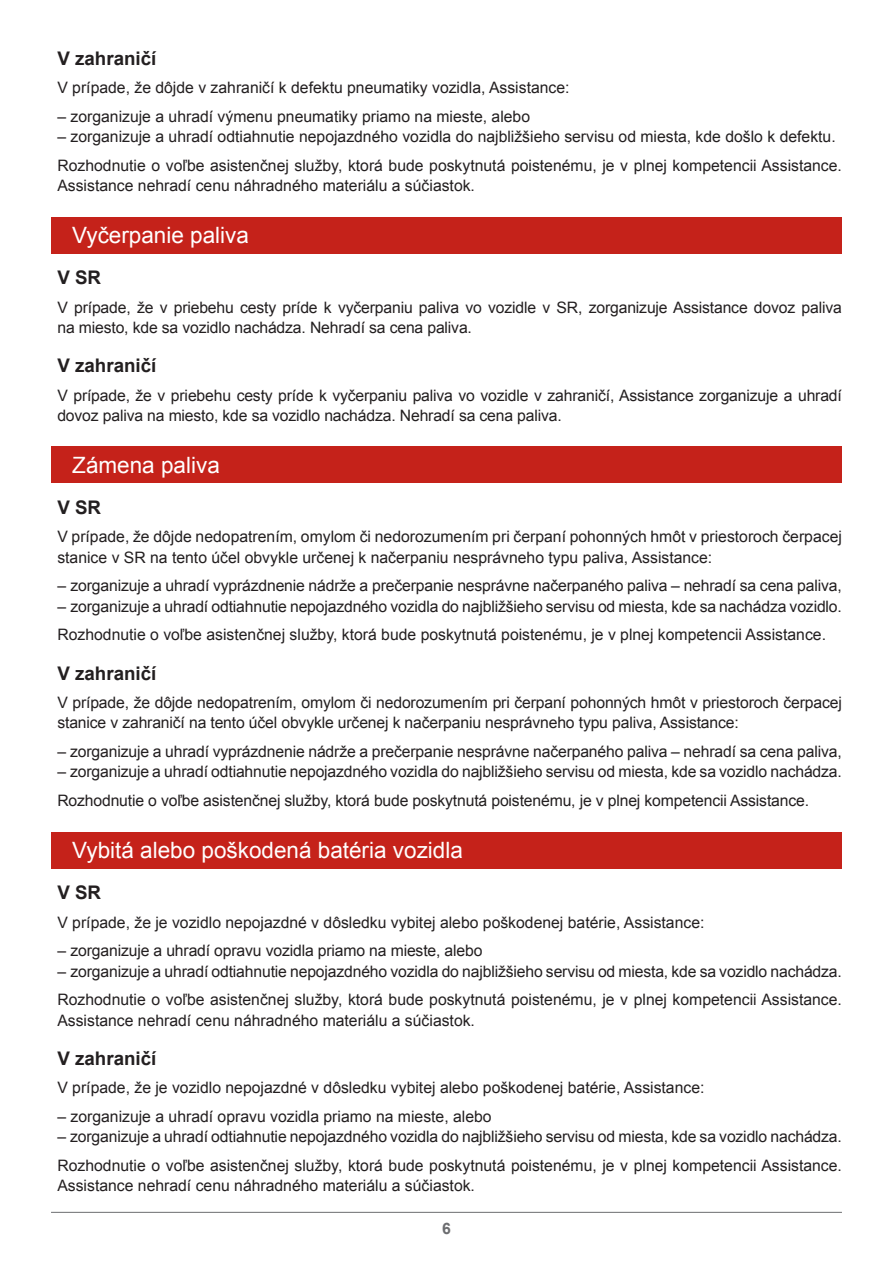
<style>
.page{position:relative;width:893px;height:1263px;background:#fff}
.page>*{position:absolute;margin:0;border:0;box-sizing:border-box;transform-origin:0 0}
.t1{font:22.5px "Arial";color:#fff}
.t2{font:700 18.75px "Arial";color:#231f20}
.t3{font:15.75px/28.8px "Arial";letter-spacing:-.01em;color:#231f20}
.t4{font:700 15.75px "Arial";color:#6c6d70}
</style>
<div class="page">
<hr style="left:51px;top:1212px;width:791px;height:1px;background:#6c6d70">
<div style="left:51px;top:217px;width:791px;height:37px;background:#c5221a"></div>
<div style="left:51px;top:446px;width:791px;height:37px;background:#c5221a"></div>
<div style="left:51px;top:832px;width:791px;height:36px;background:#c5221a"></div>
<p class="t2" style="left:57px;top:46px;width:101px">V zahraničí</p>
<p class="t3" style="left:57px;top:73px;width:514px">V prípade, že dôjde v zahraničí k defektu pneumatiky vozidla, Assistance:</p>
<p class="t3" style="left:57px;top:102px;width:474px">– zorganizuje a uhradí výmenu pneumatiky priamo na mieste, alebo</p>
<p class="t3" style="left:57px;top:122px;width:786px">– zorganizuje a uhradí odtiahnutie nepojazdného vozidla do najbližšieho servisu od miesta, kde došlo k defektu.<br>Rozhodnutie o voľbe asistenčnej služby, ktorá bude poskytnutá poistenému, je v plnej kompetencii Assistance.</p>
<p class="t3" style="left:57px;top:171px;width:419px">Assistance nehradí cenu náhradného materiálu a súčiastok.</p>
<h1 class="t1" style="left:72px;top:221px;width:178px">Vyčerpanie paliva</h1>
<p class="t2" style="left:57px;top:265px;width:45px">V SR</p>
<p class="t3" style="left:57px;top:297px;width:786px;line-height:20.2px">V prípade, že v priebehu cesty príde k vyčerpaniu paliva vo vozidle v SR, zorganizuje Assistance dovoz paliva na miesto, kde sa vozidlo nachádza. Nehradí sa cena paliva.</p>
<p class="t2" style="left:57px;top:353px;width:101px">V zahraničí</p>
<p class="t3" style="left:57px;top:385px;width:786px;line-height:20.2px">V prípade, že v priebehu cesty príde k vyčerpaniu paliva vo vozidle v zahraničí, Assistance zorganizuje a uhradí dovoz paliva na miesto, kde sa vozidlo nachádza. Nehradí sa cena paliva.</p>
<h1 class="t1" style="left:72px;top:450px;width:149px">Zámena paliva</h1>
<p class="t2" style="left:57px;top:495px;width:45px">V SR</p>
<p class="t3" style="left:57px;top:527px;width:786px;line-height:20.2px">V prípade, že dôjde nedopatrením, omylom či nedorozumením pri čerpaní pohonných hmôt v priestoroch čerpacej stanice v SR na tento účel obvykle určenej k načerpaniu nesprávneho typu paliva, Assistance:</p>
<p class="t3" style="left:57px;top:572px;width:786px">– zorganizuje a uhradí vyprázdnenie nádrže a prečerpanie nesprávne načerpaného paliva – nehradí sa cena paliva,</p>
<p class="t3" style="left:57px;top:592px;width:786px">– zorganizuje a uhradí odtiahnutie nepojazdného vozidla do najbližšieho servisu od miesta, kde sa nachádza vozidlo.<br>Rozhodnutie o voľbe asistenčnej služby, ktorá bude poskytnutá poistenému, je v plnej kompetencii Assistance.</p>
<p class="t2" style="left:57px;top:660px;width:101px">V zahraničí</p>
<p class="t3" style="left:57px;top:693px;width:786px;line-height:20.2px">V prípade, že dôjde nedopatrením, omylom či nedorozumením pri čerpaní pohonných hmôt v priestoroch čerpacej stanice v zahraničí na tento účel obvykle určenej k načerpaniu nesprávneho typu paliva, Assistance:</p>
<p class="t3" style="left:57px;top:737px;width:786px">– zorganizuje a uhradí vyprázdnenie nádrže a prečerpanie nesprávne načerpaného paliva – nehradí sa cena paliva,</p>
<p class="t3" style="left:57px;top:758px;width:786px">– zorganizuje a uhradí odtiahnutie nepojazdného vozidla do najbližšieho servisu od miesta, kde sa vozidlo nachádza.<br>Rozhodnutie o voľbe asistenčnej služby, ktorá bude poskytnutá poistenému, je v plnej kompetencii Assistance.</p>
<h1 class="t1" style="left:72px;top:836px;width:392px">Vybitá alebo poškodená batéria vozidla</h1>
<p class="t2" style="left:57px;top:880px;width:45px">V SR</p>
<p class="t3" style="left:57px;top:908px;width:649px">V prípade, že je vozidlo nepojazdné v dôsledku vybitej alebo poškodenej batérie, Assistance:</p>
<p class="t3" style="left:57px;top:937px;width:427px">– zorganizuje a uhradí opravu vozidla priamo na mieste, alebo</p>
<p class="t3" style="left:57px;top:957px;width:786px">– zorganizuje a uhradí odtiahnutie nepojazdného vozidla do najbližšieho servisu od miesta, kde sa vozidlo nachádza.<br>Rozhodnutie o voľbe asistenčnej služby, ktorá bude poskytnutá poistenému, je v plnej kompetencii Assistance.</p>
<p class="t3" style="left:57px;top:1006px;width:419px">Assistance nehradí cenu náhradného materiálu a súčiastok.</p>
<p class="t2" style="left:57px;top:1046px;width:101px">V zahraničí</p>
<p class="t3" style="left:57px;top:1073px;width:649px">V prípade, že je vozidlo nepojazdné v dôsledku vybitej alebo poškodenej batérie, Assistance:</p>
<p class="t3" style="left:57px;top:1102px;width:436px">– zorganizuje a uhradí opravu vozidla priamo na mieste, alebo</p>
<p class="t3" style="left:57px;top:1122px;width:786px">– zorganizuje a uhradí odtiahnutie nepojazdného vozidla do najbližšieho servisu od miesta, kde sa vozidlo nachádza.<br>Rozhodnutie o voľbe asistenčnej služby, ktorá bude poskytnutá poistenému, je v plnej kompetencii Assistance.</p>
<p class="t3" style="left:57px;top:1171px;width:419px">Assistance nehradí cenu náhradného materiálu a súčiastok.</p>
<p class="t4" style="left:442px;top:1218px;width:10px">6</p>
</div>
